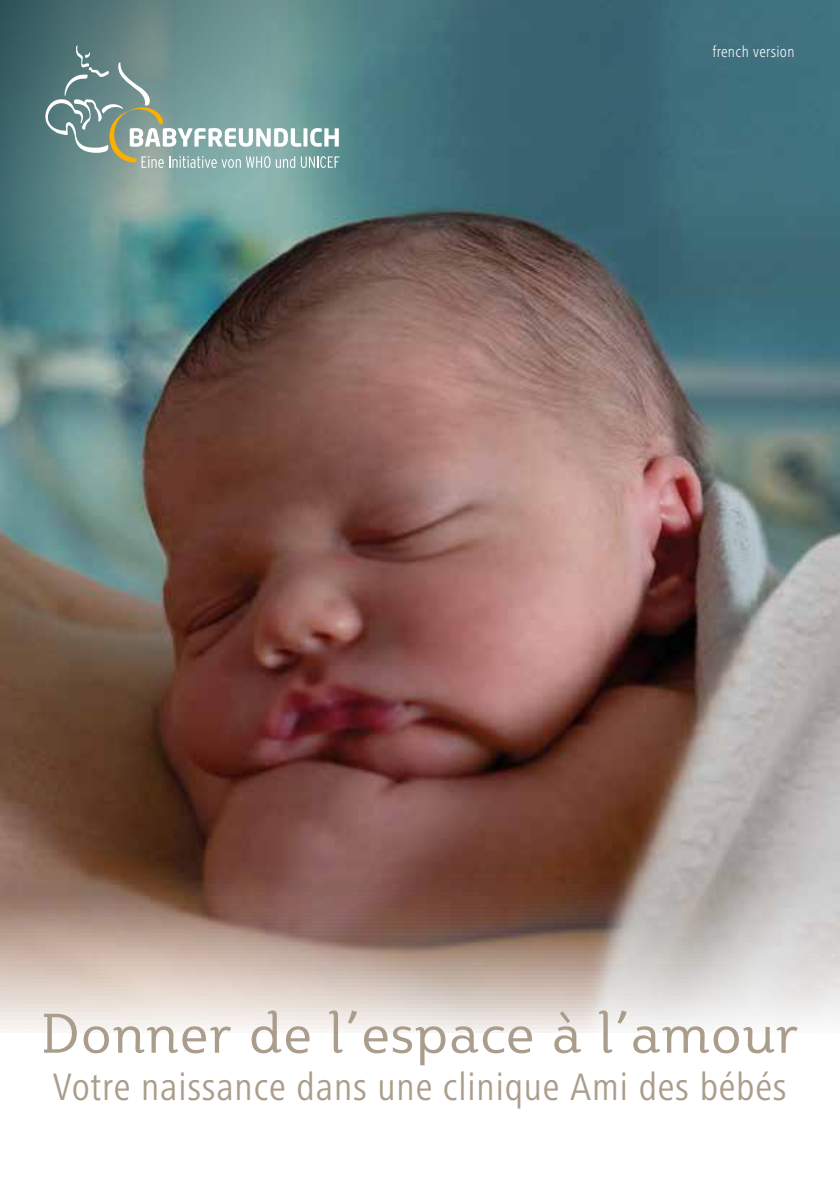
<style>
.page{position:relative;width:840px;height:1191px;background:#fff}
.page>*{position:absolute;margin:0;border:0;box-sizing:border-box;transform-origin:0 0}
.t1{font:55px "Plume";letter-spacing:.02em;color:#ab9d8b}
.t2{font:condensed 39.6px "Frutiger Next Pro";letter-spacing:.02em;color:#ab9d8b}
.t3{font:300 condensed 16px "Frutiger Next Pro";letter-spacing:.02em;color:#fff}
</style>
<div class="page">
<img style="left:0;top:0;width:839px;height:1032px">
<svg style="left:545px;top:0;width:60px;height:582px;background:#797777"></svg>
<img style="left:0;top:0;width:545px;height:709px">
<svg style="left:43px;top:45px;width:296px;height:123px;background:#80a09d"></svg>
<p class="t3" style="left:712px;top:42px;width:84px">french version</p>
<h1 class="t1" style="left:41px;top:999px;width:757px">Donner de l’espace à l’amour</h1>
<p class="t2" style="left:53px;top:1064px;width:734px">Votre naissance dans une clinique Ami des bébés</p>
</div>
